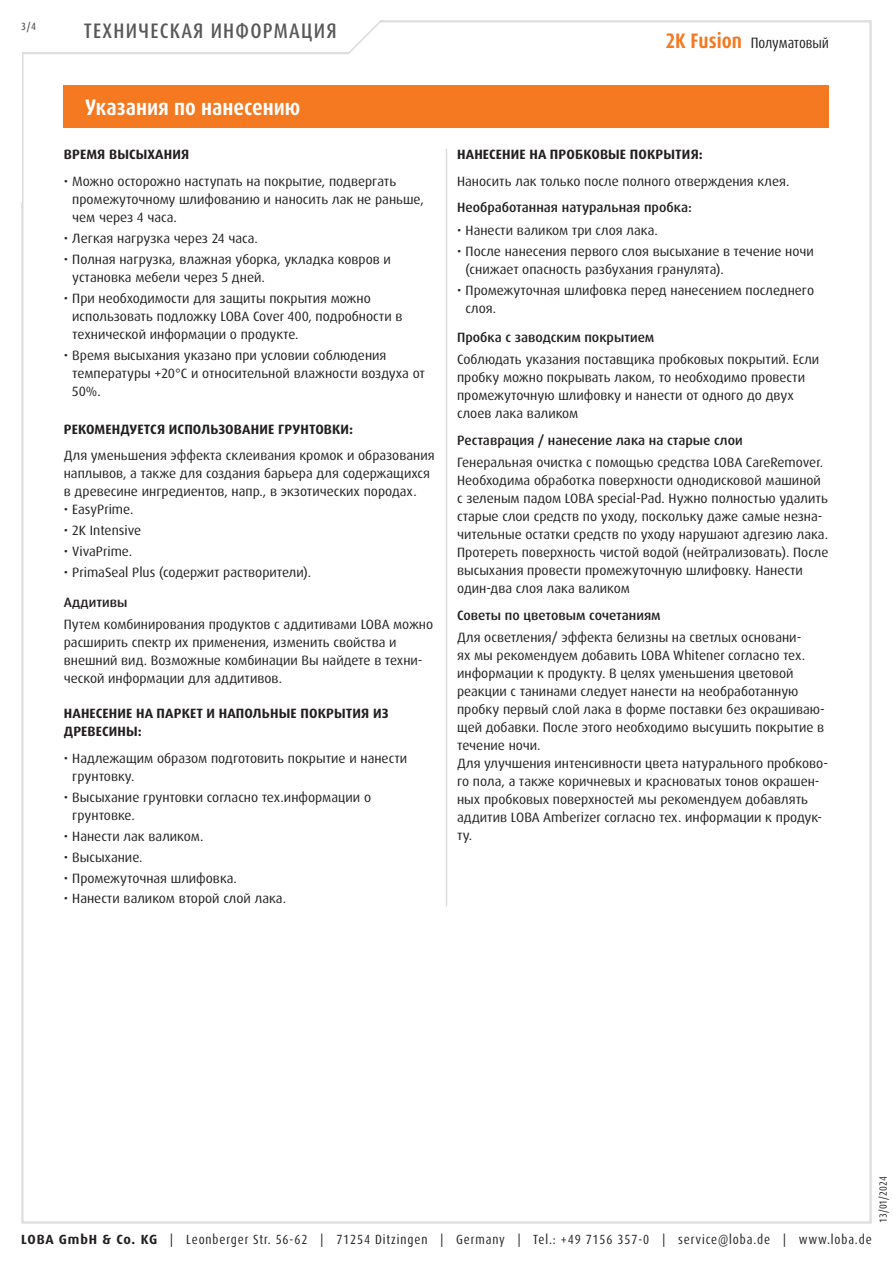
<style>
.page{position:relative;width:893px;height:1263px;background:#fff}
.page>*{position:absolute;margin:0;border:0;box-sizing:border-box;transform-origin:0 0}
.Abschnitt{font:700 condensed 22.5px "Dax Pro";color:#fff}
.t1{font:500 condensed 21px "Dax Pro";letter-spacing:.06em;color:#57585a}
.t2{font:condensed 15px "Dax Pro";letter-spacing:-.005em;color:#231f20}
.Text{font:13.5px/18px "Dax Pro";color:#231f20}
.t3{font:500 13.5px "Dax Pro";color:#231f20}
.t4{font:700 13.5px/18px "Dax Pro";letter-spacing:.01em;color:#231f20}
.t5{font:condensed 13.35px "Dax Pro";letter-spacing:.065em;color:#231f20}
.t6{font:condensed 10.5px "Dax Pro";color:#231f20}
.t7{font:500 condensed 10.5px "Dax Pro";color:#57585a}
.s1{font-weight:700;font-size:21px;color:#f47921}
.s2{font-weight:700;font-stretch:normal}
</style>
<div class="page">
<svg style="left:22px;top:20px;width:410px;height:35px"></svg>
<div style="left:64px;top:85px;width:765px;height:43px;background:#f47921"></div>
<hr style="left:446px;top:149px;width:1px;height:757px;background:#dcdddf">
<p class="t7" style="left:21px;top:19px;width:16px">3/4</p>
<h2 class="t1" style="left:84px;top:17px;width:254px">ТЕХНИЧЕСКАЯ ИНФОРМАЦИЯ</h2>
<p class="Abschnitt" style="left:85px;top:93px;width:217px">Указания по нанесению</p>
<p class="t4" style="left:64px;top:146px;width:127px">ВРЕМЯ ВЫСЫХАНИЯ</p>
<p class="Text" style="left:72px;top:172px;width:353px;text-indent:-9px">• Можно осторожно наступать на покрытие, подвергать промежуточному шлифованию и наносить лак не раньше, чем через 4 часа.</p>
<p class="Text" style="left:64px;top:229px;width:196px">• Легкая нагрузка через 24 часа.</p>
<p class="Text" style="left:72px;top:250px;width:320px;text-indent:-9px">• Полная нагрузка, влажная уборка, укладка ковров и установка мебели через 5 дней.</p>
<p class="Text" style="left:72px;top:289px;width:332px;text-indent:-9px">• При необходимости для защиты покрытия можно использовать подложку LOBA Cover 400, подробности в технической информации о продукте.</p>
<p class="Text" style="left:72px;top:346px;width:354px;text-indent:-9px">• Время высыхания указано при условии соблюдения температуры +20°C и относительной влажности воздуха от<br>50%.</p>
<p class="t4" style="left:64px;top:420px;width:291px">РЕКОМЕНДУЕТСЯ ИСПОЛЬЗОВАНИЕ ГРУНТОВКИ:</p>
<p class="Text" style="left:64px;top:447px;width:372px">Для уменьшения эффекта склеивания кромок и образования наплывов, а также для создания барьера для содержащихся в древесине ингредиентов, напр., в экзотических породах.</p>
<p class="Text" style="left:64px;top:501px;width:71px">• EasyPrime.</p>
<p class="Text" style="left:64px;top:522px;width:79px">• 2K Intensive</p>
<p class="Text" style="left:64px;top:543px;width:70px">• VivaPrime.</p>
<p class="Text" style="left:64px;top:564px;width:249px">• PrimaSeal Plus (содержит растворители).</p>
<p class="t3" style="left:64px;top:593px;width:65px">Аддитивы</p>
<p class="Text" style="left:64px;top:615px;width:371px">Путем комбинирования продуктов c аддитивами LOBA можно расширить спектр их применения, изменить свойства и внешний вид. Возможные комбинации Вы найдете в техни&shy;ческой информации для аддитивов.</p>
<p class="t4" style="left:64px;top:704px;width:326px">НАНЕСЕНИЕ НА ПАРКЕТ И НАПОЛЬНЫЕ ПОКРЫТИЯ ИЗ<br>ДРЕВЕСИНЫ:</p>
<p class="Text" style="left:72px;top:749px;width:336px;text-indent:-9px">• Надлежащим образом подготовить покрытие и нанести грунтовку.</p>
<p class="Text" style="left:72px;top:788px;width:300px;text-indent:-9px">• Высыхание грунтовки согласно тех.информации о грунтовке.</p>
<p class="Text" style="left:64px;top:827px;width:141px">• Нанести лак валиком.</p>
<p class="Text" style="left:64px;top:848px;width:80px">• Высыхание.</p>
<p class="Text" style="left:64px;top:869px;width:175px">• Промежуточная шлифовка.</p>
<p class="Text" style="left:64px;top:890px;width:224px">• Нанести валиком второй слой лака.</p>
<p class="t2" style="left:665px;top:34px;width:165px"><span class="s1">2K Fusion</span> Полуматовый</p>
<p class="t4" style="left:457px;top:146px;width:247px">НАНЕСЕНИЕ НА ПРОБКОВЫЕ ПОКРЫТИЯ:</p>
<p class="Text" style="left:457px;top:172px;width:334px">Наносить лак только после полного отверждения клея.</p>
<p class="t3" style="left:457px;top:199px;width:236px">Необработанная натуральная пробка:</p>
<p class="Text" style="left:457px;top:221px;width:202px">• Нанести валиком три слоя лака.</p>
<p class="Text" style="left:466px;top:242px;width:350px;text-indent:-9px">• После нанесения первого слоя высыхание в течение ночи (снижает опасность разбухания гранулята).</p>
<p class="Text" style="left:466px;top:281px;width:350px;text-indent:-9px">• Промежуточная шлифовка перед нанесением последнего слоя.</p>
<p class="t3" style="left:457px;top:329px;width:199px">Пробка с заводским покрытием</p>
<p class="Text" style="left:457px;top:351px;width:364px">Соблюдать указания поставщика пробковых покрытий. Если пробку можно покрывать лаком, то необходимо провести промежуточную шлифовку и нанести от одного до двух слоев лака валиком</p>
<p class="t3" style="left:457px;top:431px;width:287px">Реставрация / нанесение лака на старые слои</p>
<p class="Text" style="left:457px;top:453px;width:373px">Генеральная очистка с помощью средства LOBA CareRemover.<br>Необходима обработка поверхности однодисковой машиной с зеленым падом LOBA special-Pad. Нужно полностью удалить старые слои средств по уходу, поскольку даже самые незна&shy;чительные остатки средств по уходу нарушают адгезию лака.<br>Протереть поверхность чистой водой (нейтрализовать). После высыхания провести промежуточную шлифовку. Нанести один-два слоя лака валиком</p>
<p class="t3" style="left:457px;top:606px;width:205px">Советы по цветовым сочетаниям</p>
<p class="Text" style="left:457px;top:628px;width:369px">Для осветления/ эффекта белизны на светлых основани-<br>ях мы рекомендуем добавить LOBA Whitener согласно тех. информации к продукту. В целях уменьшения цветовой реакции с танинами следует нанести на необработанную пробку первый слой лака в форме поставки без окрашиваю&shy;щей добавки. После этого необходимо высушить покрытие в течение ночи.</p>
<p class="Text" style="left:457px;top:754px;width:373px">Для улучшения интенсивности цвета натурального пробково&shy;го пола, а также коричневых и красноватых тонов окрашен&shy;ных пробковых поверхностей мы рекомендуем добавлять аддитив LOBA Amberizer согласно тех. информации к продук&shy;ту.</p>
<p class="t6" style="left:876px;top:1222px;width:48px;rotate:-90deg">13/01/2024</p>
<p class="t5" style="left:21px;top:1230px;width:852px"><span class="s2">LOBA GmbH &amp; Co. KG</span> | Leonberger Str. 56-62 | 71254 Ditzingen | Germany | Tel.: +49 7156 357-0 | service@loba.de | www.loba.de</p>
</div>
